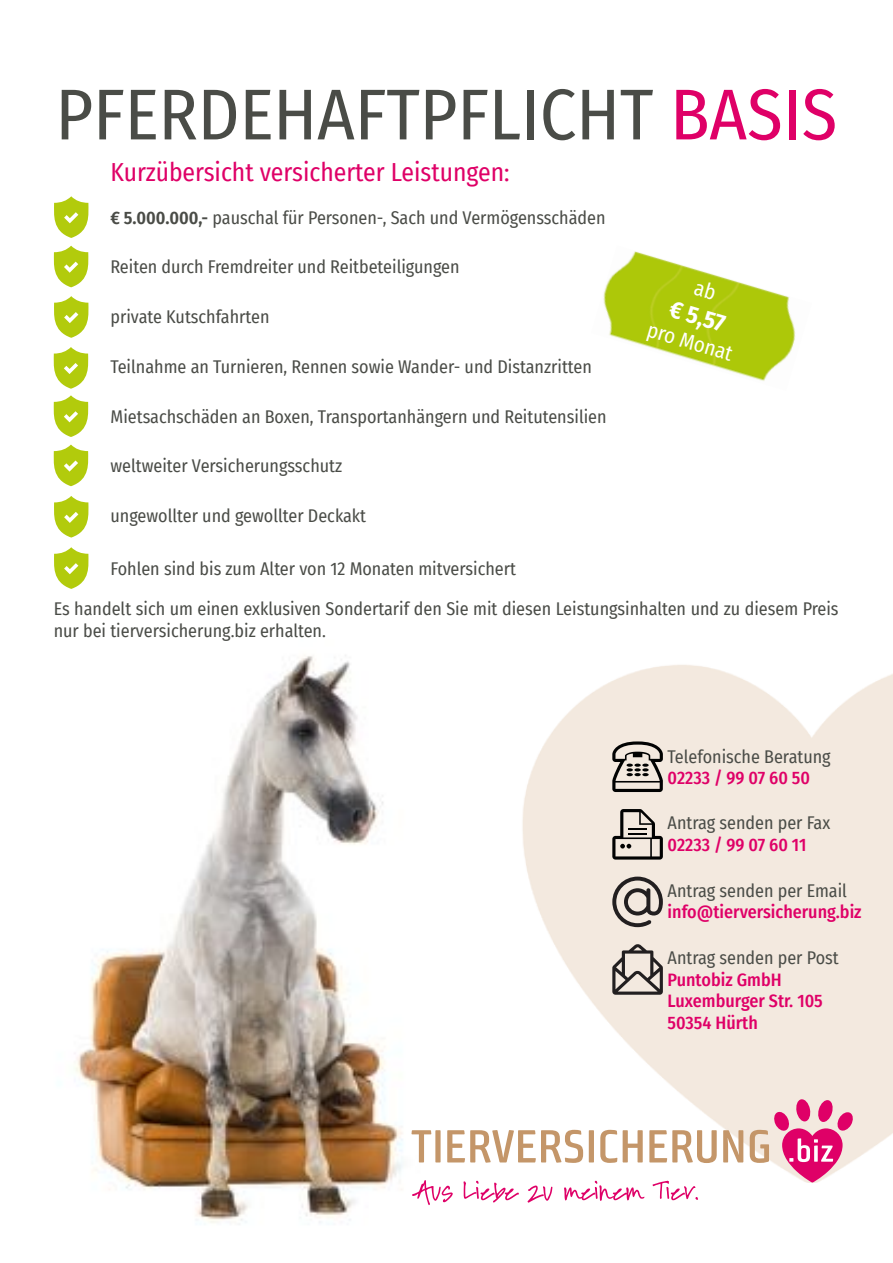
<style>
.page{position:relative;width:893px;height:1263px;background:#fff}
.page>*{position:absolute;margin:0;border:0;box-sizing:border-box;transform-origin:0 0}
.t1{font:72px "Fira Sans Condensed";color:#4a4c47}
.t2{font:25.5px "Fira Sans Condensed";color:#df0067}
.t3{font:700 24px "Fira Sans Condensed";color:#fff}
.t4{font:21px "Fira Sans Condensed";color:#fff}
.t5{font:18px/21.6px "Fira Sans Condensed";color:#4a4c47}
.t6{font:500 18px/21.6px "Fira Sans Condensed";color:#df0067}
.s1{color:#df0067}
.s2{font-weight:600}
</style>
<div class="page">
<img style="left:522px;top:665px;width:371px;height:516px">
<img style="left:74px;top:655px;width:421px;height:568px">
<svg style="left:612px;top:741px;width:51px;height:51px;background:#9d9791"></svg>
<svg style="left:612px;top:809px;width:51px;height:50px;background:#aca59e"></svg>
<svg style="left:612px;top:876px;width:51px;height:51px;background:#aba49e"></svg>
<svg style="left:612px;top:944px;width:51px;height:51px;background:#a7a09a"></svg>
<svg style="left:54px;top:196px;width:34px;height:42px"></svg>
<svg style="left:54px;top:246px;width:34px;height:41px"></svg>
<svg style="left:54px;top:347px;width:34px;height:42px"></svg>
<svg style="left:54px;top:296px;width:34px;height:42px"></svg>
<svg style="left:54px;top:395px;width:34px;height:42px"></svg>
<img style="left:603px;top:251px;width:193px;height:130px">
<svg style="left:411px;top:1130px;width:20px;height:32px"></svg>
<div style="left:435px;top:1130px;width:6px;height:32px;background:#c49669"></div>
<svg style="left:447px;top:1130px;width:136px;height:33px"></svg>
<div style="left:589px;top:1130px;width:5px;height:32px;background:#c49669"></div>
<svg style="left:600px;top:1130px;width:17px;height:33px"></svg>
<svg style="left:623px;top:1130px;width:20px;height:32px"></svg>
<svg style="left:649px;top:1130px;width:68px;height:33px"></svg>
<svg style="left:723px;top:1130px;width:20px;height:32px"></svg>
<svg style="left:750px;top:1099px;width:104px;height:83px"></svg>
<svg style="left:412px;top:1180px;width:41px;height:25px"></svg>
<svg style="left:464px;top:1181px;width:55px;height:21px"></svg>
<svg style="left:527px;top:1185px;width:25px;height:17px"></svg>
<svg style="left:564px;top:1181px;width:80px;height:20px"></svg>
<svg style="left:653px;top:1181px;width:45px;height:19px"></svg>
<svg style="left:54px;top:445px;width:34px;height:41px"></svg>
<svg style="left:54px;top:496px;width:34px;height:42px"></svg>
<svg style="left:54px;top:547px;width:34px;height:42px"></svg>
<svg style="left:694px;top:282px;width:23px;height:18px"></svg>
<h1 class="t1" style="left:56px;top:72px;width:783px">PFERDEHAFTPFLICHT <span class="s1">BASIS</span></h1>
<h2 class="t2" style="left:111px;top:157px;width:400px">Kurzübersicht versicherter Leistungen:</h2>
<p class="t5" style="left:110px;top:207px;width:497px"><span class="s2">€ 5.000.000,-</span> pauschal für Personen-, Sach und Vermögensschäden</p>
<p class="t5" style="left:110px;top:256px;width:351px">Reiten durch Fremdreiter und Reitbeteiligungen</p>
<p class="t5" style="left:111px;top:307px;width:160px">private Kutschfahrten</p>
<p class="t5" style="left:110px;top:356px;width:483px">Teilnahme an Turnieren, Rennen sowie Wander- und Distanzritten</p>
<p class="t5" style="left:111px;top:406px;width:498px">Mietsachschäden an Boxen, Transportanhängern und Reitutensilien</p>
<h3 class="t3" style="left:674px;top:295px;width:58px;rotate:16deg">€ 5,57</h3>
<p class="t4" style="left:651px;top:317px;width:90px;rotate:16deg">pro Monat</p>
<p class="t5" style="left:110px;top:455px;width:233px">weltweiter Versicherungsschutz</p>
<p class="t5" style="left:111px;top:505px;width:257px">ungewollter und gewollter Deckakt</p>
<p class="t5" style="left:111px;top:558px;width:407px">Fohlen sind bis zum Alter von 12 Monaten mitversichert</p>
<p class="t5" style="left:54px;top:599px;width:786px">Es handelt sich um einen exklusiven Sondertarif den Sie mit diesen Leistungsinhalten und zu diesem Preis nur bei tierversicherung.biz erhalten.</p>
<p class="t5" style="left:668px;top:746px;width:165px">Telefonische Beratung</p>
<p class="t6" style="left:668px;top:767px;width:144px">02233 / 99 07 60 50</p>
<p class="t5" style="left:668px;top:812px;width:164px">Antrag senden per Fax</p>
<p class="t6" style="left:668px;top:834px;width:140px">02233 / 99 07 60 11</p>
<p class="t5" style="left:668px;top:880px;width:181px">Antrag senden per Email</p>
<p class="t6" style="left:668px;top:901px;width:196px">info@tierversicherung.biz</p>
<p class="t5" style="left:668px;top:947px;width:173px">Antrag senden per Post</p>
<p class="t6" style="left:668px;top:969px;width:157px">Puntobiz GmbH<br>Luxemburger Str. 105<br>50354 Hürth</p>
</div>
